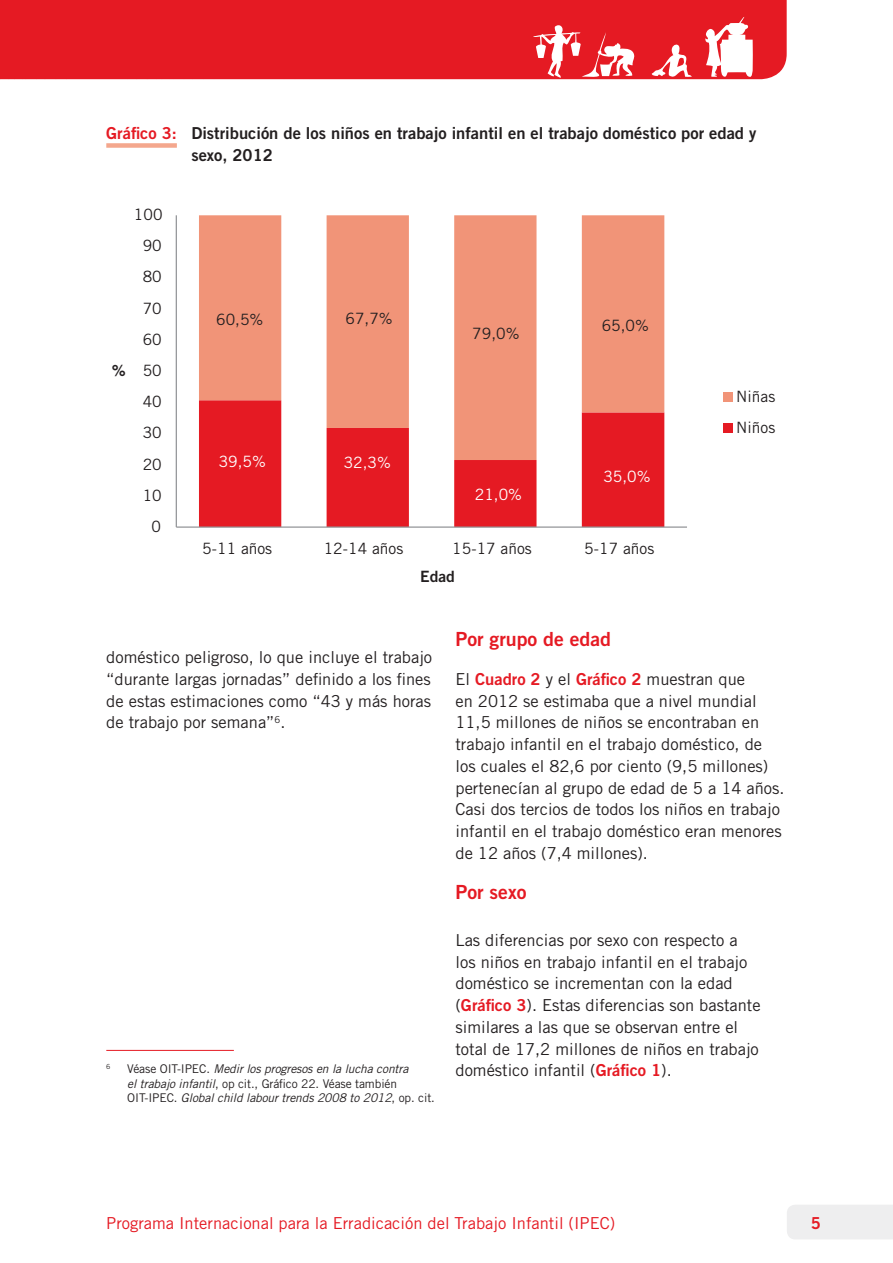
<style>
.page{position:relative;width:893px;height:1263px;background:#fff}
.page>*{position:absolute;margin:0;border:0;box-sizing:border-box;transform-origin:0 0}
.t1{font:19.5px "Trade Gothic LT Std Bd 2";color:#e51a23}
.t2{font:16.5px/21.8px "Trade Gothic LT Std";color:#231f20}
.t3{font:16.5px/21.8px "Trade Gothic LT Std Bd 2";color:#231f20}
.t4{font:16.5px "Trade Gothic LT Std";color:#e51a23}
.t5{font:16.5px "Trade Gothic LT Std Bd 2";color:#e51a23}
.t6{font:15.6px/31.2px "Trade Gothic LT Std";color:#231f20}
.t7{font:15.6px "Trade Gothic LT Std";color:#fff}
.t8{font:15.6px "Trade Gothic LT Std Bd 2";color:#231f20}
.t9{font:italic 12px/14.4px "Trade Gothic LT Std";letter-spacing:-.01em;color:#231f20}
.t10{font:7.05px "Trade Gothic LT Std";color:#231f20}
.s1{color:#e51a23}
.s2{font-style:normal}
.s3{font-family:"Trade Gothic LT Std Bd 2";color:#e51a23}
</style>
<div class="page">
<div style="left:787px;top:1205px;width:106px;height:34px;background:#eeeeef"></div>
<div style="left:313px;top:0;width:474px;height:79px;background:#e51a23"></div>
<svg style="left:705px;top:17px;width:49px;height:60px"></svg>
<svg style="left:532px;top:22px;width:103px;height:56px"></svg>
<svg style="left:652px;top:39px;width:40px;height:41px"></svg>
<div style="left:0;top:0;width:313px;height:80px;background:#e51a23"></div>
<div style="left:106px;top:143px;width:71px;height:5px;background:#f4a78d"></div>
<svg style="left:199px;top:460px;width:465px;height:66px;fill:#e51a23"></svg>
<svg style="left:199px;top:215px;width:465px;height:245px;fill:#f19478"></svg>
<hr style="left:176px;top:215px;width:1px;height:312px;background:#939598">
<hr style="left:176px;top:526px;width:511px;height:2px;background:#939598">
<div style="left:723px;top:392px;width:9px;height:10px;background:#f19478"></div>
<div style="left:723px;top:424px;width:9px;height:9px;background:#e51a23"></div>
<hr style="left:106px;top:1050px;width:128px;height:1px;background:#e51a23">
<p class="t3" style="left:191px;top:122px;width:567px;text-indent:-85px"><span class="s1">Gráfico 3:</span> Distribución de los niños en trabajo infantil en el trabajo doméstico por edad y sexo, 2012</p>
<p class="t6" style="left:134px;top:199px;width:30px">100</p>
<p class="t6" style="left:143px;top:230px;width:21px">90</p>
<p class="t6" style="left:143px;top:261px;width:21px">80</p>
<p class="t6" style="left:143px;top:292px;width:21px">70</p>
<p class="t6" style="left:143px;top:323px;width:21px">60</p>
<p class="t6" style="left:143px;top:355px;width:21px">50</p>
<p class="t6" style="left:143px;top:386px;width:21px">40</p>
<p class="t6" style="left:143px;top:417px;width:21px">30</p>
<p class="t6" style="left:143px;top:448px;width:21px">20</p>
<p class="t6" style="left:143px;top:479px;width:21px">10</p>
<p class="t6" style="left:151px;top:510px;width:11px">0</p>
<p class="t6" style="left:216px;top:303px;width:49px">60,5%</p>
<p class="t6" style="left:346px;top:303px;width:49px">67,7%</p>
<p class="t7" style="left:219px;top:452px;width:49px">39,5%</p>
<p class="t7" style="left:344px;top:453px;width:49px">32,3%</p>
<p class="t6" style="left:472px;top:317px;width:49px">79,0%</p>
<p class="t7" style="left:475px;top:484px;width:49px">21,0%</p>
<p class="t6" style="left:602px;top:309px;width:49px">65,0%</p>
<p class="t7" style="left:603px;top:467px;width:49px">35,0%</p>
<p class="t6" style="left:202px;top:533px;width:71px">5-11 años</p>
<p class="t6" style="left:324px;top:533px;width:81px">12-14 años</p>
<p class="t6" style="left:452px;top:533px;width:81px">15-17 años</p>
<p class="t6" style="left:584px;top:533px;width:71px">5-17 años</p>
<p class="t8" style="left:420px;top:567px;width:36px">Edad</p>
<p class="t6" style="left:736px;top:381px;width:40px">Niñas<br>Niños</p>
<p class="t2" style="left:106px;top:646px;width:327px;text-align:justify">doméstico peligroso, lo que incluye el trabajo “durante largas jornadas” definido a los fines de estas estimaciones como “43 y más horas de trabajo por semana”<sup>6</sup>.</p>
<p class="t10" style="left:106px;top:1062px;width:6px">6</p>
<p class="t9" style="left:127px;top:1062px;width:309px"><span class="s2">Véase OIT-IPEC.</span> Medir los progresos en la lucha contra<br>el trabajo infantil<span class="s2">, op cit., Gráfico 22. Véase también<br>OIT‑IPEC.</span> Global child labour trends 2008 to 2012<span class="s2">, op. cit.</span></p>
<p class="t1" style="left:455px;top:626px;width:157px">Por grupo de edad</p>
<p class="t2" style="left:455px;top:668px;width:331px">El <span class="s3">Cuadro 2</span> y el <span class="s3">Gráfico 2</span> muestran que<br>en 2012 se estimaba que a nivel mundial 11,5 millones de niños se encontraban en trabajo infantil en el trabajo doméstico, de los cuales el 82,6 por ciento (9,5 millones) pertenecían al grupo de edad de 5 a 14 años.<br>Casi dos tercios de todos los niños en trabajo infantil en el trabajo doméstico eran menores de 12 años (7,4 millones).</p>
<p class="t1" style="left:455px;top:880px;width:72px">Por sexo</p>
<p class="t2" style="left:455px;top:929px;width:307px">Las diferencias por sexo con respecto a los niños en trabajo infantil en el trabajo doméstico se incrementan con la edad (<span class="s3">Gráfico 3</span>). Estas diferencias son bastante similares a las que se observan entre el total de 17,2 millones de niños en trabajo doméstico infantil (<span class="s3">Gráfico 1</span>).</p>
<p class="t4" style="left:106px;top:1213px;width:511px">Programa Internacional para la Erradicación del Trabajo Infantil (IPEC)</p>
<p class="t5" style="left:811px;top:1212px;width:12px">5</p>
</div>
